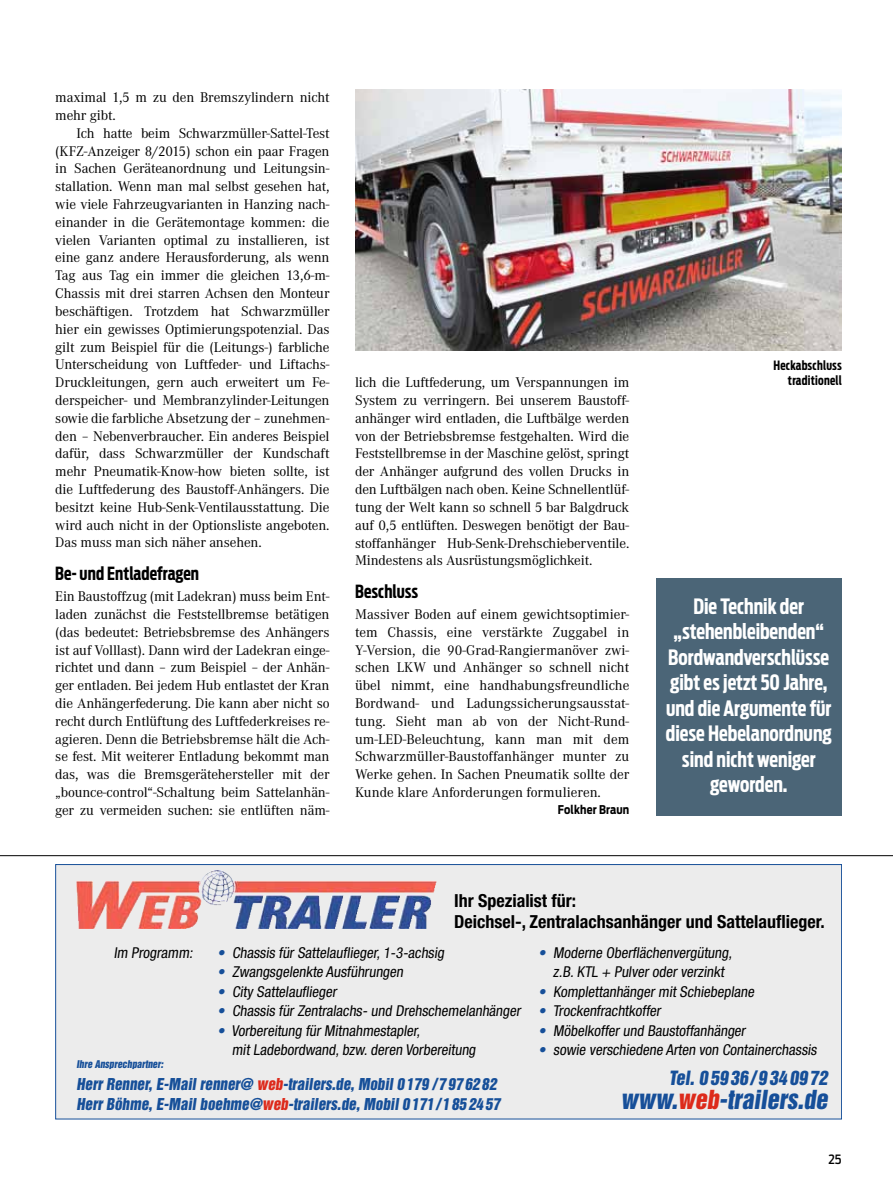
<style>
.page{position:relative;width:893px;height:1191px;background:#fff}
.page>*{position:absolute;margin:0;border:0;box-sizing:border-box;transform-origin:0 0}
.t1{font:24px "Helvetica Inserat";color:#164f99}
.t2{font:700 21px/25.5px "Antenna Extra Cond";color:#fff;text-align:center}
.t3{font:700 condensed 18px/21.6px "Helvetica Neue";color:#000}
.t4{font:700 18px "Antenna Extra Cond";letter-spacing:.005em;color:#000}
.t5{font:18px "Helvetica Inserat";color:#164f99}
.t6{font:condensed 15px/19.5px "Helvetica Neue";color:#000}
.t7{font:15px/20.1px "Helvetica Inserat";color:#164f99}
.t8{font:14.55px/17.9px "Corporate A";letter-spacing:-.01em;color:#000;text-align:justify}
.t9{font:700 12.75px/15px "Antenna Extra Cond";letter-spacing:.02em;color:#000;text-align:right}
.t10{font:500 12.75px "Antenna Cond";color:#000}
.t11{font:700 12px "Antenna Cond";letter-spacing:.015em;color:#000;scale:.95 1}
.t12{font:9.75px "Helvetica Inserat";color:#164f99}
.s1{color:#164f99}
.s2{color:#dd2a1b}
</style>
<div class="page">
<div style="left:56px;top:864px;width:786px;height:255px;background:#ececec"></div>
<div style="left:55px;top:864px;width:787px;height:255px;border:1px solid #164f99"></div>
<img style="left:77px;top:870px;width:359px;height:59px">
<hr style="left:0;top:855px;width:893px;height:1px;background:#000">
<img style="left:355px;top:89px;width:487px;height:262px">
<div style="left:656px;top:578px;width:186px;height:237px;background:#4b6577"></div>
<p class="t8" style="left:55px;top:89px;width:276px">maximal 1,5 m zu den Bremszylindern nicht mehr gibt.</p>
<p class="t8" style="left:55px;top:124px;width:276px;text-indent:21px">Ich hatte beim Schwarzmüller-Sattel-Test (KFZ-Anzeiger 8/2015) schon ein paar Fragen in Sachen Geräteanordnung und Leitungsin&shy;stallation. Wenn man mal selbst gesehen hat, wie viele Fahrzeugvarianten in Hanzing nach&shy;einander in die Gerätemontage kommen: die vielen Varianten optimal zu installieren, ist eine ganz andere Herausforderung, als wenn Tag aus Tag ein immer die gleichen 13,6-m-Chassis mit drei starren Achsen den Monteur beschäftigen. Trotzdem hat Schwarzmüller hier ein gewisses Optimierungspotenzial. Das gilt zum Beispiel für die (Leitungs-) farbliche Unterscheidung von Luftfeder- und Liftachs-Druckleitungen, gern auch erweitert um Fe&shy;derspeicher- und Membranzylinder-Leitungen sowie die farbliche Absetzung der – zunehmen&shy;den – Nebenverbraucher. Ein anderes Beispiel dafür, dass Schwarzmüller der Kundschaft mehr Pneumatik-Know-how bieten sollte, ist die Luftfederung des Baustoff-Anhängers. Die besitzt keine Hub-Senk-Ventilausstattung. Die wird auch nicht in der Optionsliste angeboten.<br>Das muss man sich näher ansehen.</p>
<p class="t4" style="left:55px;top:562px;width:145px">Be- und Entladefragen</p>
<p class="t8" style="left:55px;top:587px;width:276px">Ein Baustoffzug (mit Ladekran) muss beim Ent&shy;laden zunächst die Feststellbremse betätigen (das bedeutet: Betriebsbremse des Anhängers ist auf Volllast). Dann wird der Ladekran einge&shy;richtet und dann – zum Beispiel – der Anhän&shy;ger entladen. Bei jedem Hub entlastet der Kran die Anhängerfederung. Die kann aber nicht so recht durch Entlüftung des Luftfederkreises re&shy;agieren. Denn die Betriebsbremse hält die Ach&shy;se fest. Mit weiterer Entladung bekommt man das, was die Bremsgerätehersteller mit der „bounce-control“-Schaltung beim Sattelanhän&shy;ger zu vermeiden suchen: sie entlüften näm-</p>
<p class="t8" style="left:355px;top:374px;width:276px">lich die Luftfederung, um Verspannungen im System zu verringern. Bei unserem Baustoff&shy;anhänger wird entladen, die Luftbälge werden von der Betriebsbremse festgehalten. Wird die Feststellbremse in der Maschine gelöst, springt der Anhänger aufgrund des vollen Drucks in den Luftbälgen nach oben. Keine Schnellentlüf&shy;tung der Welt kann so schnell 5 bar Balgdruck auf 0,5 entlüften. Deswegen benötigt der Bau&shy;stoffanhänger Hub-Senk-Drehschieberventile.<br>Mindestens als Ausrüstungsmöglichkeit.</p>
<p class="t4" style="left:355px;top:580px;width:65px">Beschluss</p>
<p class="t8" style="left:355px;top:605px;width:276px">Massiver Boden auf einem gewichtsoptimier&shy;tem Chassis, eine verstärkte Zuggabel in Y-Version, die 90-Grad-Rangiermanöver zwi&shy;schen LKW und Anhänger so schnell nicht übel nimmt, eine handhabungsfreundliche Bordwand- und Ladungssicherungsausstat&shy;tung. Sieht man ab von der Nicht-Rund&shy;um-LED-Beleuchtung, kann man mit dem Schwarzmüller-Baustoffanhänger munter zu Werke gehen. In Sachen Pneumatik sollte der Kunde klare Anforderungen formulieren.</p>
<p class="t11" style="left:558px;top:803px;width:77px">Folkher Braun</p>
<p class="t9" style="left:773px;top:357px;width:70px">Heckabschluss traditionell</p>
<h2 class="t2" style="left:666px;top:593px;width:167px">Die Technik der „stehenbleibenden“<br>Bordwandverschlüsse gibt es jetzt 50 Jahre, und die Argumente für diese Hebelanordnung sind nicht weniger geworden.</h2>
<p class="t3" style="left:454px;top:889px;width:372px">Ihr Spezialist für:<br>Deichsel-, Zentralachsanhänger und Sattelauflieger.</p>
<p class="t6" style="left:114px;top:942px;width:83px">Im Programm:</p>
<p class="t12" style="left:77px;top:1058px;width:90px">Ihre Ansprechpartner:</p>
<p class="t6" style="left:217px;top:942px;width:231px"><span class="s1">•</span> Chassis für Sattelauflieger,1-3-achsig</p>
<p class="t6" style="left:217px;top:962px;width:190px"><span class="s1">•</span> Zwangsgelenkte Ausführungen</p>
<p class="t6" style="left:217px;top:981px;width:123px"><span class="s1">•</span> City Sattelauflieger</p>
<p class="t6" style="left:217px;top:1001px;width:307px"><span class="s1">•</span> Chassis für Zentralachs- und Drehschemelanhänger</p>
<p class="t6" style="left:232px;top:1020px;width:248px;text-indent:-14px"><span class="s1">•</span> Vorbereitung für Mitnahmestapler,<br>mit Ladebordwand,bzw.deren Vorbereitung</p>
<p class="t7" style="left:77px;top:1074px;width:428px">Herr Renner, E-Mail renner@ <span class="s2">web</span>-trailers.de, Mobil 0 179 /7 97 6282<br>Herr Böhme, E-Mail boehme@<span class="s2">web</span>-trailers.de, Mobil 0171/ 1852457</p>
<p class="t6" style="left:539px;top:942px;width:197px;text-align:center"><span class="s1">•</span> Moderne Oberflächenvergütung, z.B.KTL + Pulver oder verzinkt</p>
<p class="t6" style="left:539px;top:981px;width:219px"><span class="s1">•</span> Komplettanhänger mit Schiebeplane</p>
<p class="t6" style="left:539px;top:1001px;width:126px"><span class="s1">•</span> Trockenfrachtkoffer</p>
<p class="t6" style="left:539px;top:1020px;width:211px"><span class="s1">•</span> Möbelkoffer und Baustoffanhänger</p>
<p class="t6" style="left:539px;top:1040px;width:282px"><span class="s1">•</span> sowie verschiedene Arten von Containerchassis</p>
<p class="t5" style="left:669px;top:1067px;width:163px">Tel. 0 59 36 /9 34 09 72</p>
<h1 class="t1" style="left:620px;top:1085px;width:213px">www.<span class="s2">web</span>-trailers.de</h1>
<p class="t10" style="left:828px;top:1152px;width:15px">25</p>
</div>
